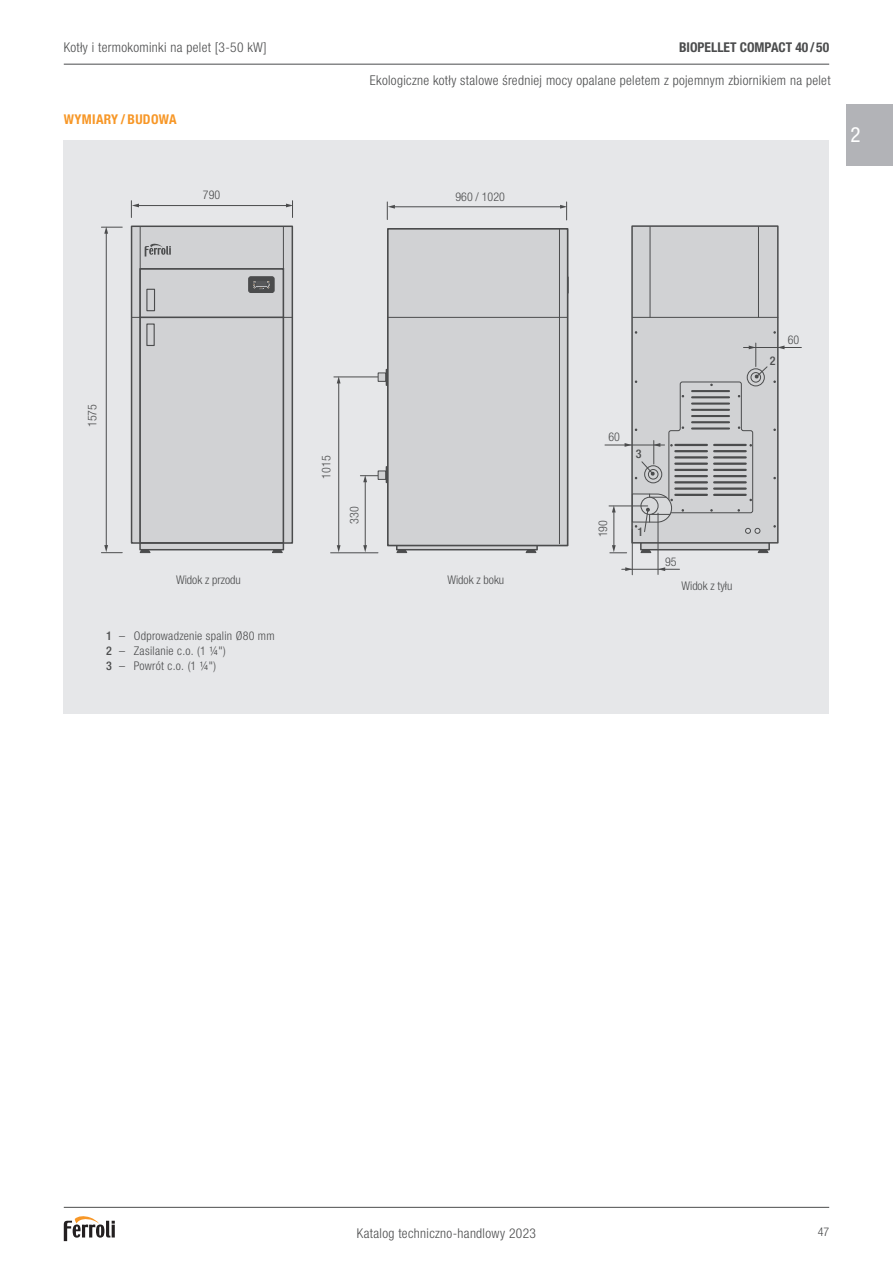
<style>
.page{position:relative;width:893px;height:1263px;background:#fff}
.page>*{position:absolute;margin:0;border:0;box-sizing:border-box;transform-origin:0 0}
.t1{font:condensed 21px "Helvetica Neue LTW1 G";color:#fff}
.t2{font:300 condensed 13.5px "Helvetica Neue LTW1 G";letter-spacing:.025em;color:#4b4c4d}
.t3{font:700 condensed 13.5px "Helvetica Neue LTW1 G";color:#4b4c4d}
.t4{font:700 condensed 13.5px "Helvetica Neue LTW1 G";letter-spacing:.025em;color:#f79727}
.t5{font:300 condensed 12px "Helvetica Neue LTW1 G";color:#4b4c4d}
.t6{font:300 condensed 12px/15px "Helvetica Neue LTW1 G";letter-spacing:.025em;color:#4b4c4d}
.t7{font:500 condensed 12px "Helvetica Neue LTW1 G";color:#4b4c4d}
.s1{font-weight:500}
</style>
<div class="page">
<hr style="left:64px;top:1207px;width:765px;height:1px;background:#4b4c4d">
<svg style="left:64px;top:1216px;width:51px;height:25px"></svg>
<hr style="left:64px;top:64px;width:765px;height:1px;background:#4b4c4d">
<div style="left:846px;top:104px;width:47px;height:61px;background:#b2b3b7"></div>
<div style="left:64px;top:140px;width:765px;height:574px;background:#e6e7e9"></div>
<svg style="left:139px;top:550px;width:12px;height:3px"></svg>
<svg style="left:271px;top:550px;width:13px;height:3px"></svg>
<div style="left:140px;top:542px;width:143px;height:8px;background:#d1d2d4"></div>
<div style="left:139px;top:542px;width:145px;height:8px;border:2px solid #4b4c4d"></div>
<svg style="left:640px;top:550px;width:12px;height:3px"></svg>
<svg style="left:757px;top:550px;width:12px;height:3px"></svg>
<div style="left:641px;top:542px;width:128px;height:8px;background:#d1d2d4"></div>
<div style="left:640px;top:542px;width:130px;height:8px;border:2px solid #4b4c4d"></div>
<svg style="left:396px;top:550px;width:12px;height:3px"></svg>
<svg style="left:525px;top:550px;width:12px;height:3px"></svg>
<div style="left:397px;top:542px;width:140px;height:8px;background:#a1a2a3"></div>
<div style="left:396px;top:542px;width:142px;height:8px;border:2px solid #4b4c4d"></div>
<div style="left:132px;top:226px;width:160px;height:317px;background:#d1d2d4"></div>
<div style="left:131px;top:226px;width:162px;height:318px;border:2px solid #4b4c4d"></div>
<div style="left:388px;top:229px;width:180px;height:316px;background:#d1d2d4"></div>
<div style="left:387px;top:228px;width:181px;height:318px;border:2px solid #4b4c4d"></div>
<div style="left:139px;top:268px;width:145px;height:275px;border:2px solid #4b4c4d"></div>
<div style="left:632px;top:226px;width:146px;height:317px;background:#d1d2d4"></div>
<div style="left:631px;top:225px;width:148px;height:319px;border:2px solid #4b4c4d"></div>
<svg style="left:145px;top:243px;width:26px;height:13px"></svg>
<hr style="left:140px;top:227px;width:1px;height:315px;background:#4b4c4d">
<hr style="left:283px;top:227px;width:1px;height:315px;background:#4b4c4d">
<hr style="left:559px;top:229px;width:1px;height:315px;background:#4b4c4d">
<hr style="left:650px;top:227px;width:1px;height:90px;background:#4b4c4d">
<hr style="left:758px;top:227px;width:1px;height:90px;background:#4b4c4d">
<hr style="left:132px;top:317px;width:160px;height:1px;background:#4b4c4d">
<hr style="left:140px;top:268px;width:144px;height:1px;background:#4b4c4d">
<hr style="left:387px;top:317px;width:180px;height:1px;background:#4b4c4d">
<hr style="left:632px;top:317px;width:146px;height:1px;background:#4b4c4d">
<hr style="left:139px;top:205px;width:147px;height:1px;background:#4b4c4d">
<svg style="left:131px;top:201px;width:8px;height:16px"></svg>
<svg style="left:286px;top:201px;width:7px;height:16px"></svg>
<hr style="left:106px;top:233px;width:1px;height:312px;background:#4b4c4d">
<svg style="left:101px;top:545px;width:21px;height:8px"></svg>
<svg style="left:101px;top:227px;width:21px;height:7px"></svg>
<hr style="left:394px;top:207px;width:166px;height:1px;background:#4b4c4d">
<svg style="left:387px;top:202px;width:8px;height:18px"></svg>
<svg style="left:560px;top:202px;width:7px;height:18px"></svg>
<hr style="left:365px;top:482px;width:1px;height:64px;background:#4b4c4d">
<hr style="left:614px;top:512px;width:1px;height:34px;background:#4b4c4d">
<svg style="left:363px;top:545px;width:4px;height:7px"></svg>
<hr style="left:331px;top:552px;width:47px;height:1px;background:#4b4c4d">
<svg style="left:360px;top:475px;width:18px;height:7px"></svg>
<hr style="left:338px;top:383px;width:1px;height:163px;background:#4b4c4d">
<svg style="left:337px;top:545px;width:4px;height:7px"></svg>
<svg style="left:337px;top:376px;width:4px;height:7px"></svg>
<hr style="left:334px;top:377px;width:44px;height:1px;background:#4b4c4d">
<svg style="left:612px;top:505px;width:4px;height:7px"></svg>
<svg style="left:610px;top:545px;width:17px;height:8px"></svg>
<hr style="left:743px;top:347px;width:58px;height:1px;background:#4b4c4d">
<hr style="left:605px;top:445px;width:60px;height:1px;background:#4b4c4d">
<hr style="left:622px;top:569px;width:57px;height:1px;background:#4b4c4d">
<svg style="left:659px;top:567px;width:6px;height:4px"></svg>
<svg style="left:625px;top:567px;width:7px;height:4px"></svg>
<div style="left:146px;top:289px;width:9px;height:22px;border:1px solid #4b4c4d"></div>
<div style="left:378px;top:373px;width:8px;height:8px;background:#d1d2d4"></div>
<div style="left:378px;top:372px;width:8px;height:10px;border:1px solid #4b4c4d"></div>
<div style="left:378px;top:471px;width:8px;height:8px;background:#d1d2d4"></div>
<div style="left:378px;top:471px;width:8px;height:9px;border:1px solid #4b4c4d"></div>
<div style="left:146px;top:323px;width:9px;height:23px;border:1px solid #4b4c4d"></div>
<div style="left:249px;top:277px;width:25px;height:15px;background:#4b4c4d;border-radius:2px"></div>
<div style="left:248px;top:276px;width:26px;height:17px;border:1px solid #4b4c4d;border-radius:2px"></div>
<svg style="left:567px;top:277px;width:2px;height:16px"></svg>
<svg style="left:386px;top:369px;width:1px;height:16px"></svg>
<svg style="left:386px;top:467px;width:1px;height:15px"></svg>
<svg style="left:625px;top:343px;width:159px;height:191px"></svg>
<hr style="left:658px;top:513px;width:1px;height:61px;background:#4b4c4d">
<hr style="left:632px;top:529px;width:1px;height:46px;background:#4b4c4d">
<hr style="left:609px;top:506px;width:39px;height:1px;background:#4b4c4d">
<svg style="left:253px;top:281px;width:17px;height:8px"></svg>
<p class="t2" style="left:64px;top:40px;width:204px">Kotły i termokominki na pelet [3-50 kW]</p>
<p class="t4" style="left:64px;top:112px;width:114px">WYMIARY / BUDOWA</p>
<p class="t3" style="left:679px;top:39px;width:152px">BIOPELLET COMPACT 40 / 50</p>
<p class="t2" style="left:370px;top:72px;width:462px">Ekologiczne kotły stalowe średniej mocy opalane peletem z pojemnym zbiornikiem na pelet</p>
<p class="t5" style="left:203px;top:188px;width:19px">790</p>
<p class="t5" style="left:455px;top:189px;width:51px">960 / 1020</p>
<h1 class="t1" style="left:850px;top:122px;width:12px">2</h1>
<p class="t5" style="left:85px;top:427px;width:25px;rotate:-90deg">1575</p>
<p class="t5" style="left:176px;top:573px;width:66px">Widok z przodu</p>
<p class="t6" style="left:106px;top:628px;width:170px"><span class="s1">1</span> – Odprowadzenie spalin Ø80 mm<br><span class="s1">2</span> – Zasilanie c.o. (1 ¼")<br><span class="s1">3</span> – Powrót c.o. (1 ¼")</p>
<p class="t5" style="left:319px;top:479px;width:25px;rotate:-90deg">1015</p>
<p class="t5" style="left:347px;top:524px;width:19px;rotate:-90deg">330</p>
<p class="t5" style="left:447px;top:573px;width:58px">Widok z boku</p>
<p class="t5" style="left:608px;top:430px;width:13px">60</p>
<p class="t7" style="left:636px;top:447px;width:7px">3</p>
<p class="t5" style="left:596px;top:537px;width:19px;rotate:-90deg">190</p>
<p class="t7" style="left:637px;top:524px;width:7px">1</p>
<p class="t5" style="left:665px;top:555px;width:13px">95</p>
<p class="t5" style="left:681px;top:579px;width:53px">Widok z tyłu</p>
<p class="t7" style="left:770px;top:353px;width:7px">2</p>
<p class="t5" style="left:788px;top:333px;width:13px">60</p>
<p class="t2" style="left:357px;top:1225px;width:181px">Katalog techniczno-handlowy 2023</p>
<p class="t5" style="left:818px;top:1225px;width:13px">47</p>
</div>
